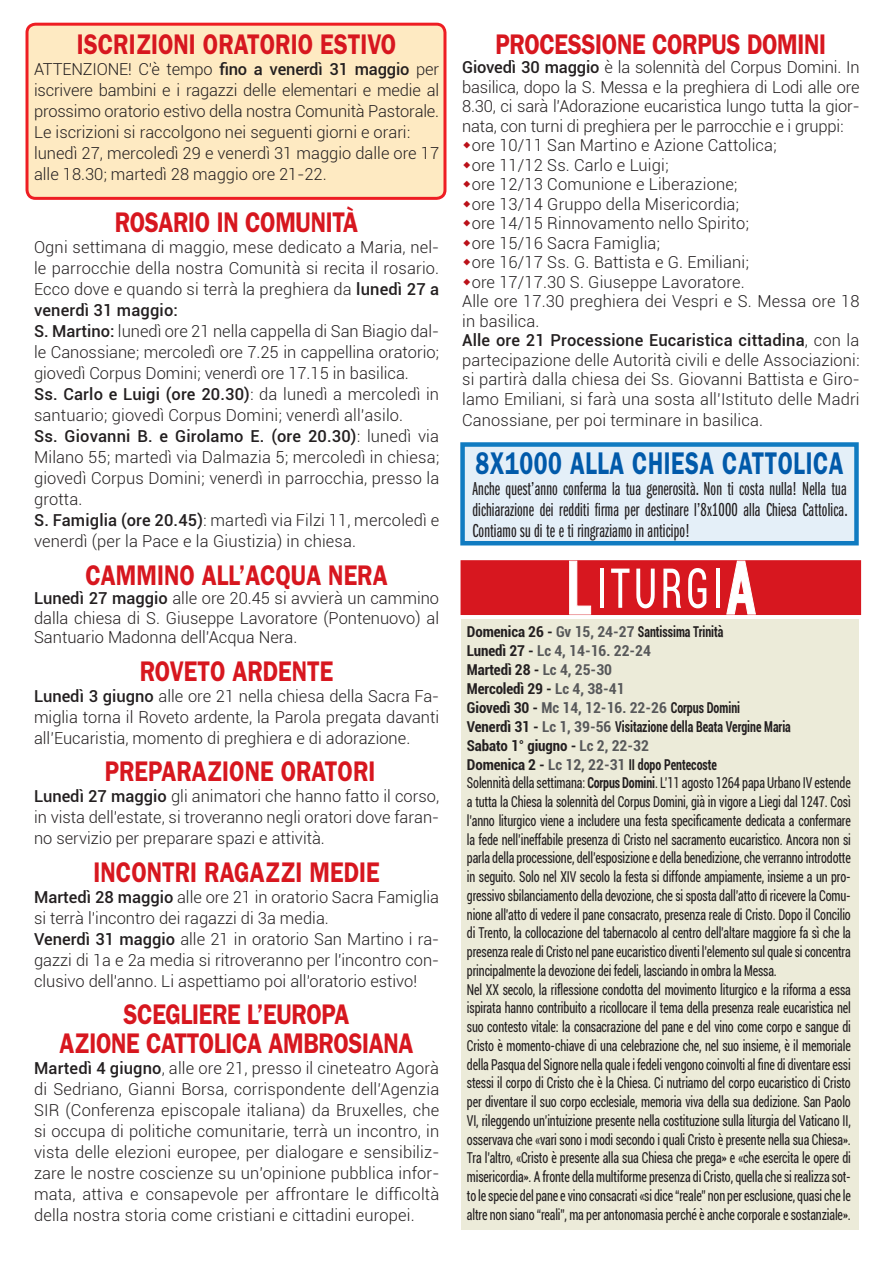
<style>
.page{position:relative;width:893px;height:1263px;background:#fff}
.page>*{position:absolute;margin:0;border:0;box-sizing:border-box;transform-origin:0 0}
.t1{font:600 31.5px "ITC Franklin Gothic Std";letter-spacing:.025em;color:#015aaa;scale:.73 1}
.t2{font:600 28.5px/28.5px "ITC Franklin Gothic Std";letter-spacing:-.015em;color:#d7171f;text-align:center;scale:.82 1}
.t3{font:19.5px/21px "ITC Franklin Gothic Std Bk X Cp";letter-spacing:.01em;color:#231f20;text-align:justify}
.t4{font:300 16.5px/21px "Roboto";color:#231f20;text-align:justify}
.t5{font:500 16.5px "Roboto";letter-spacing:.01em;color:#231f20}
.t6{font:condensed 15px/18.8px "Roboto";letter-spacing:-.01em;color:#231f20;scale:.8 1}
.s1{font-weight:500}
.s2{font-weight:300}
.s3{font-weight:700}
.s4{font-weight:700;color:#57585a}
</style>
<div class="page">
<div style="left:27px;top:24px;width:418px;height:174px;background:#feeac2;border-radius:9px"></div>
<div style="left:26px;top:23px;width:420px;height:177px;border:3px solid #ee1d23;border-radius:9px"></div>
<div style="left:460px;top:442px;width:399px;height:103px;background:#e4eff8;border:4px solid #107bc1"></div>
<div style="left:461px;top:619px;width:397px;height:611px;background:#ecebd9"></div>
<div style="left:461px;top:560px;width:400px;height:55px;background:#d7171f;border:2px solid #d7171f"></div>
<svg style="left:569px;top:561px;width:22px;height:53px"></svg>
<hr style="left:600px;top:569px;width:4px;height:39px;background:#fff">
<svg style="left:611px;top:569px;width:18px;height:39px"></svg>
<svg style="left:636px;top:569px;width:19px;height:39px"></svg>
<svg style="left:663px;top:569px;width:18px;height:39px"></svg>
<svg style="left:688px;top:568px;width:18px;height:40px"></svg>
<hr style="left:716px;top:569px;width:3px;height:39px;background:#fff">
<svg style="left:726px;top:561px;width:30px;height:53px"></svg>
<h2 class="t2" style="left:77px;top:30px;width:391px">ISCRIZIONI ORATORIO ESTIVO</h2>
<p class="t4" style="left:34px;top:58px;width:407px;text-align:left">ATTENZIONE! C'è tempo <span class="s1">fino a venerdì 31 maggio</span> per iscrivere bambini e i ragazzi delle elementari e medie al prossimo oratorio estivo della nostra Comunità Pastorale.<br>Le iscrizioni si raccolgono nei seguenti giorni e orari: lunedì 27, mercoledì 29 e venerdì 31 maggio dalle ore 17 alle 18.30; martedì 28 maggio ore 21-22.</p>
<h2 class="t2" style="left:115px;top:208px;width:298px">ROSARIO IN COMUNITÀ</h2>
<p class="t4" style="left:34px;top:236px;width:407px;text-align:left">Ogni settimana di maggio, mese dedicato a Maria, nel&shy;le parrocchie della nostra Comunità si recita il rosario.<br>Ecco dove e quando si terrà la preghiera da <span class="s1">lunedì 27 a venerdì 31 maggio:<br>S. Martino:</span> lunedì ore 21 nella cappella di San Biagio dal&shy;le Canossiane; mercoledì ore 7.25 in cappellina oratorio; giovedì Corpus Domini; venerdì ore 17.15 in basilica.<br><span class="s1">Ss. Carlo e Luigi (ore 20.30)</span>: da lunedì a mercoledì in santuario; giovedì Corpus Domini; venerdì all’asilo.<br><span class="s1">Ss. Giovanni B. e Girolamo E. (ore 20.30)</span>: lunedì via Milano 55; martedì via Dalmazia 5; mercoledì in chiesa; giovedì Corpus Domini; venerdì in parrocchia, presso la grotta.<br><span class="s1">S. Famiglia (ore 20.45)</span>: martedì via Filzi 11, mercoledì e venerdì (per la Pace e la Giustizia) in chiesa.</p>
<h2 class="t2" style="left:85px;top:561px;width:370px">CAMMINO ALL’ACQUA NERA</h2>
<p class="t4" style="left:34px;top:588px;width:407px;line-height:19.5px"><span class="s1">Lunedì 27 maggio</span> alle ore 20.45 si avvierà un cammino dalla chiesa di S. Giuseppe Lavoratore (Pontenuovo) al Santuario Madonna dell’Acqua Nera.</p>
<h2 class="t2" style="left:140px;top:657px;width:238px">ROVETO ARDENTE</h2>
<p class="t4" style="left:34px;top:685px;width:407px"><span class="s1">Lunedì 3 giugno</span> alle ore 21 nella chiesa della Sacra Fa&shy;miglia torna il Roveto ardente, la Parola pregata davanti all’Eucaristia, momento di preghiera e di adorazione.</p>
<h2 class="t2" style="left:105px;top:757px;width:332px">PREPARAZIONE ORATORI</h2>
<p class="t4" style="left:34px;top:785px;width:407px"><span class="s1">Lunedì 27 maggio</span> gli animatori che hanno fatto il corso, in vista dell'estate, si troveranno negli oratori dove faran&shy;no servizio per preparare spazi e attività.</p>
<h2 class="t2" style="left:93px;top:858px;width:350px">INCONTRI RAGAZZI MEDIE</h2>
<p class="t4" style="left:34px;top:886px;width:407px;text-align:left"><span class="s1">Martedì 28 maggio</span> alle ore 21 in oratorio Sacra Famiglia si terrà l'incontro dei ragazzi di 3a media.<br><span class="s1">Venerdì 31 maggio</span> alle 21 in oratorio San Martino i ra&shy;gazzi di 1a e 2a media si ritroveranno per l'incontro con&shy;clusivo dell'anno. Li aspettiamo poi all'oratorio estivo!</p>
<h2 class="t2" style="left:60px;top:1000px;width:433px">SCEGLIERE L’EUROPA<br>AZIONE CATTOLICA AMBROSIANA</h2>
<p class="t4" style="left:34px;top:1057px;width:407px"><span class="s1">Martedì 4 giugno</span>, alle ore 21, presso il cineteatro Agorà di Sedriano, Gianni Borsa, corrispondente dell’Agenzia SIR (Conferenza episcopale italiana) da Bruxelles, che si occupa di politiche comunitarie, terrà un incontro, in vista delle elezioni europee, per dialogare e sensibiliz&shy;zare le nostre coscienze su un’opinione pubblica infor&shy;mata, attiva e consapevole per affrontare le difficoltà della nostra storia come cristiani e cittadini europei.</p>
<h2 class="t2" style="left:495px;top:30px;width:405px">PROCESSIONE CORPUS DOMINI</h2>
<p class="t4" style="left:462px;top:56px;width:399px"><span class="s1">Giovedì 30 maggio</span> è la solennità del Corpus Domini. In</p>
<p class="t4" style="left:462px;top:76px;width:399px">basilica, dopo la S. Messa e la preghiera di Lodi alle ore</p>
<p class="t4" style="left:462px;top:95px;width:399px">8.30, ci sarà l’Adorazione eucaristica lungo tutta la gior-</p>
<p class="t4" style="left:462px;top:115px;width:383px">nata, con turni di preghiera per le parrocchie e i gruppi:</p>
<p class="t4" style="left:472px;top:134px;width:307px">ore 10/11 San Martino e Azione Cattolica;</p>
<p class="t4" style="left:472px;top:154px;width:198px">ore 11/12 Ss. Carlo e Luigi;</p>
<p class="t4" style="left:472px;top:173px;width:267px">ore 12/13 Comunione e Liberazione;</p>
<p class="t4" style="left:472px;top:193px;width:269px">ore 13/14 Gruppo della Misericordia;</p>
<p class="t4" style="left:472px;top:212px;width:279px">ore 14/15 Rinnovamento nello Spirito;</p>
<p class="t4" style="left:472px;top:232px;width:190px">ore 15/16 Sacra Famiglia;</p>
<p class="t4" style="left:472px;top:251px;width:279px">ore 16/17 Ss. G. Battista e G. Emiliani;</p>
<p class="t4" style="left:472px;top:271px;width:275px">ore 17/17.30 S. Giuseppe Lavoratore.</p>
<p class="t4" style="left:462px;top:290px;width:399px">Alle ore 17.30 preghiera dei Vespri e S. Messa ore 18</p>
<p class="t4" style="left:462px;top:310px;width:79px">in basilica.</p>
<p class="t5" style="left:462px;top:329px;width:399px">Alle ore 21 Processione Eucaristica cittadina<span class="s2">, con la</span></p>
<p class="t4" style="left:462px;top:349px;width:399px">partecipazione delle Autorità civili e delle Associazioni:</p>
<p class="t4" style="left:462px;top:368px;width:399px">si partirà dalla chiesa dei Ss. Giovanni Battista e Giro-</p>
<p class="t4" style="left:462px;top:388px;width:399px">lamo Emiliani, si farà una sosta all’Istituto delle Madri</p>
<p class="t4" style="left:462px;top:409px;width:302px">Canossiane, per poi terminare in basilica.</p>
<h1 class="t1" style="left:475px;top:445px;width:506px">8X1000 ALLA CHIESA CATTOLICA</h1>
<p class="t3" style="left:472px;top:479px;width:377px">Anche quest’anno conferma la tua generosità. Non ti costa nulla! Nella tua dichiarazione dei redditi firma per destinare l’8x1000 alla Chiesa Cattolica.<br>Contiamo su di te e ti ringraziamo in anticipo!</p>
<p class="t6" style="left:467px;top:622px;width:481px"><span class="s3">Domenica 26 -</span> <span class="s4">Gv 15, 24-27</span> <span class="s3">Santissima Trinità<br>Lunedì 27 -</span> <span class="s4">Lc 4, 14-16. 22-24<br></span><span class="s3">Martedì 28 -</span> <span class="s4">Lc 4, 25-30<br></span><span class="s3">Mercoledì 29 -</span> <span class="s4">Lc 4, 38-41<br></span><span class="s3">Giovedì 30 -</span> <span class="s4">Mc 14, 12-16. 22-26</span> <span class="s3">Corpus Domini<br>Venerdì 31 -</span> <span class="s4">Lc 1, 39-56</span> <span class="s3">Visitazione della Beata Vergine Maria<br>Sabato 1° giugno -</span> <span class="s4">Lc 2, 22-32<br></span><span class="s3">Domenica 2 -</span> <span class="s4">Lc 12, 22-31</span> <span class="s3">II dopo Pentecoste<br></span>Solennità della settimana: <span class="s3">Corpus Domini</span>. L’11 agosto 1264 papa Urbano IV estende a tutta la Chiesa la solennità del Corpus Domini, già in vigore a Liegi dal 1247. Così l’anno liturgico viene a includere una festa specificamente dedicata a confermare la fede nell’ineffabile presenza di Cristo nel sacramento eucaristico. Ancora non si parla della processione, dell’esposizione e della benedizione, che verranno introdotte in seguito. Solo nel XIV secolo la festa si diffonde ampiamente, insieme a un pro&shy;gressivo sbilanciamento della devozione, che si sposta dall’atto di ricevere la Comu&shy;nione all’atto di vedere il pane consacrato, presenza reale di Cristo. Dopo il Concilio di Trento, la collocazione del tabernacolo al centro dell’altare maggiore fa sì che la presenza reale di Cristo nel pane eucaristico diventi l’elemento sul quale si concentra principalmente la devozione dei fedeli, lasciando in ombra la Messa.<br>Nel XX secolo, la riflessione condotta del movimento liturgico e la riforma a essa ispirata hanno contribuito a ricollocare il tema della presenza reale eucaristica nel suo contesto vitale: la consacrazione del pane e del vino come corpo e sangue di Cristo è momento-chiave di una celebrazione che, nel suo insieme, è il memoriale della Pasqua del Signore nella quale i fedeli vengono coinvolti al fine di diventare essi stessi il corpo di Cristo che è la Chiesa. Ci nutriamo del corpo eucaristico di Cristo per diventare il suo corpo ecclesiale, memoria viva della sua dedizione. San Paolo VI, rileggendo un’intuizione presente nella costituzione sulla liturgia del Vaticano II, osservava che «vari sono i modi secondo i quali Cristo è presente nella sua Chiesa».<br>Tra l’altro, «Cristo è presente alla sua Chiesa che prega» e «che esercita le opere di misericordia». A fronte della multiforme presenza di Cristo, quella che si realizza sot&shy;to le specie del pane e vino consacrati «si dice “reale” non per esclusione, quasi che le altre non siano “reali”, ma per antonomasia perché è anche corporale e sostanziale».</p>
</div>
